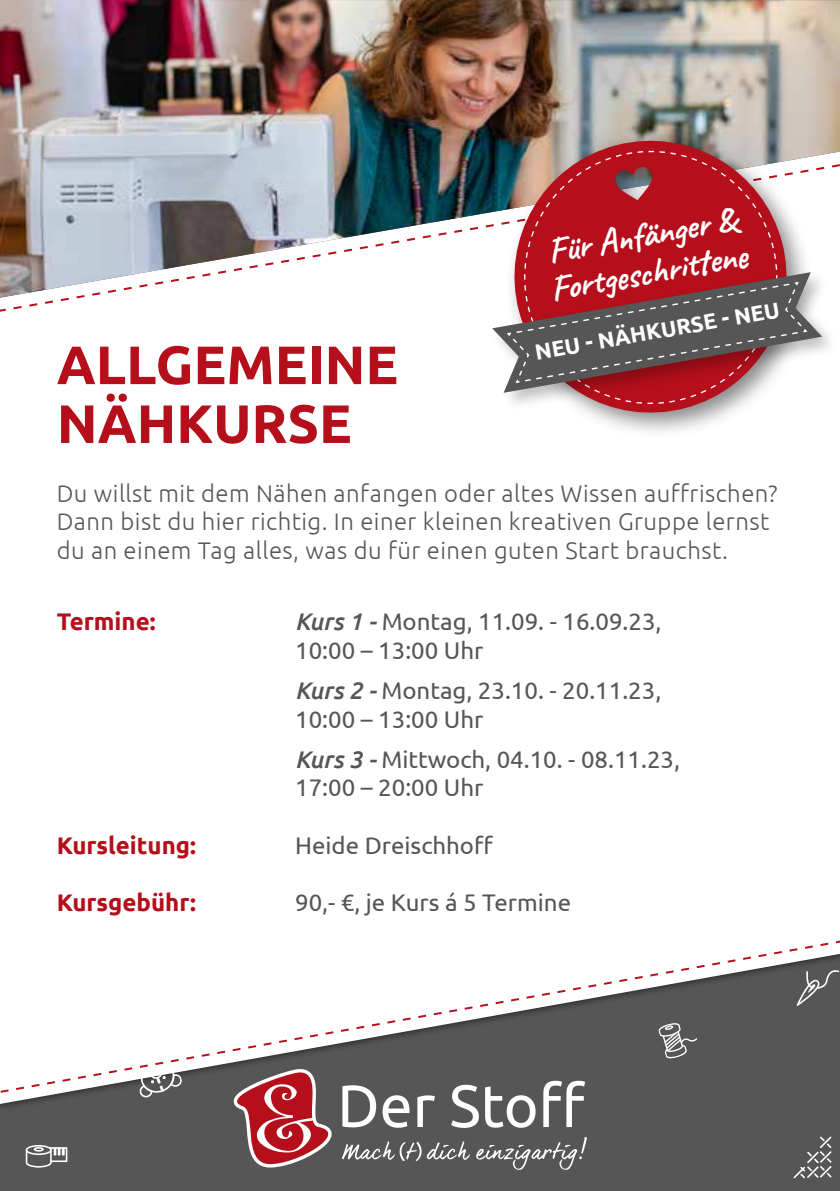
<style>
.page{position:relative;width:840px;height:1191px;background:#fff}
.page>*{position:absolute;margin:0;border:0;box-sizing:border-box;transform-origin:0 0}
.t1{font:700 54px/58.8px "Ubuntu";color:#b40f1b}
.t2{font:700 35.8px/37.4px "Caveat";color:#fff}
.t3{font:24px/28.8px "Ubuntu";color:#565656}
.t4{font:300 24px/28.8px "Ubuntu";letter-spacing:.02em;color:#565656}
.t5{font:700 24px "Ubuntu";color:#b40f1b}
.t6{font:700 22px "Ubuntu";color:#fff}
.s1{font-weight:500;font-style:italic}
</style>
<div class="page">
<div style="left:0;top:1112px;width:839px;height:79px;background:#565656"></div>
<svg style="left:0;top:1094px;width:839px;height:10px;background:#5f5f5f"></svg>
<img style="left:0;top:0;width:839px;height:163px">
<svg style="left:0;top:163px;width:839px;height:149px"></svg>
<div style="left:503px;top:130px;width:309px;height:309px;background:#000;opacity:.47"></div>
<svg style="left:499px;top:126px;width:301px;height:301px"></svg>
<div style="left:489px;top:268px;width:350px;height:144px;background:#fff"></div>
<svg style="left:492px;top:141px;width:329px;height:273px"></svg>
<svg style="left:139px;top:1094px;width:43px;height:4px"></svg>
<svg style="left:0;top:940px;width:839px;height:154px"></svg>
<svg style="left:793px;top:1136px;width:38px;height:42px;background:#6f6f6f"></svg>
<svg style="left:796px;top:970px;width:42px;height:35px"></svg>
<svg style="left:657px;top:1022px;width:39px;height:36px"></svg>
<svg style="left:217px;top:1068px;width:369px;height:101px;background:#7c686a"></svg>
<svg style="left:26px;top:1145px;width:41px;height:22px"></svg>
<h2 class="t2" style="left:540px;top:234px;width:200px;rotate:-10deg">Für Anfänger &amp;<br>Fortgeschrittene</h2>
<p class="t6" style="left:532px;top:339px;width:249px;rotate:-10deg">NEU - NÄHKURSE - NEU</p>
<h1 class="t1" style="left:57px;top:335px;width:343px">ALLGEMEINE<br>NÄHKURSE</h1>
<p class="t4" style="left:57px;top:478px;width:722px">Du willst mit dem Nähen anfangen oder altes Wissen auffrischen?<br>Dann bist du hier richtig. In einer kleinen kreativen Gruppe lernst du an einem Tag alles, was du für einen guten Start brauchst.</p>
<p class="t5" style="left:57px;top:606px;width:100px">Termine:</p>
<p class="t3" style="left:295px;top:606px;width:367px"><span class="s1">Kurs 1 -</span> Montag, 11.09. - 16.09.23,<br>10:00 – 13:00 Uhr</p>
<p class="t3" style="left:295px;top:675px;width:367px"><span class="s1">Kurs 2 -</span> Montag, 23.10. - 20.11.23,<br>10:00 – 13:00 Uhr</p>
<p class="t3" style="left:295px;top:744px;width:386px"><span class="s1">Kurs 3 -</span> Mittwoch, 04.10. - 08.11.23,<br>17:00 – 20:00 Uhr</p>
<p class="t5" style="left:57px;top:830px;width:141px">Kursleitung:</p>
<p class="t3" style="left:295px;top:830px;width:199px">Heide Dreischhoff</p>
<p class="t5" style="left:57px;top:887px;width:141px">Kursgebühr:</p>
<p class="t3" style="left:295px;top:887px;width:277px">90,- €, je Kurs á 5 Termine</p>
</div>
